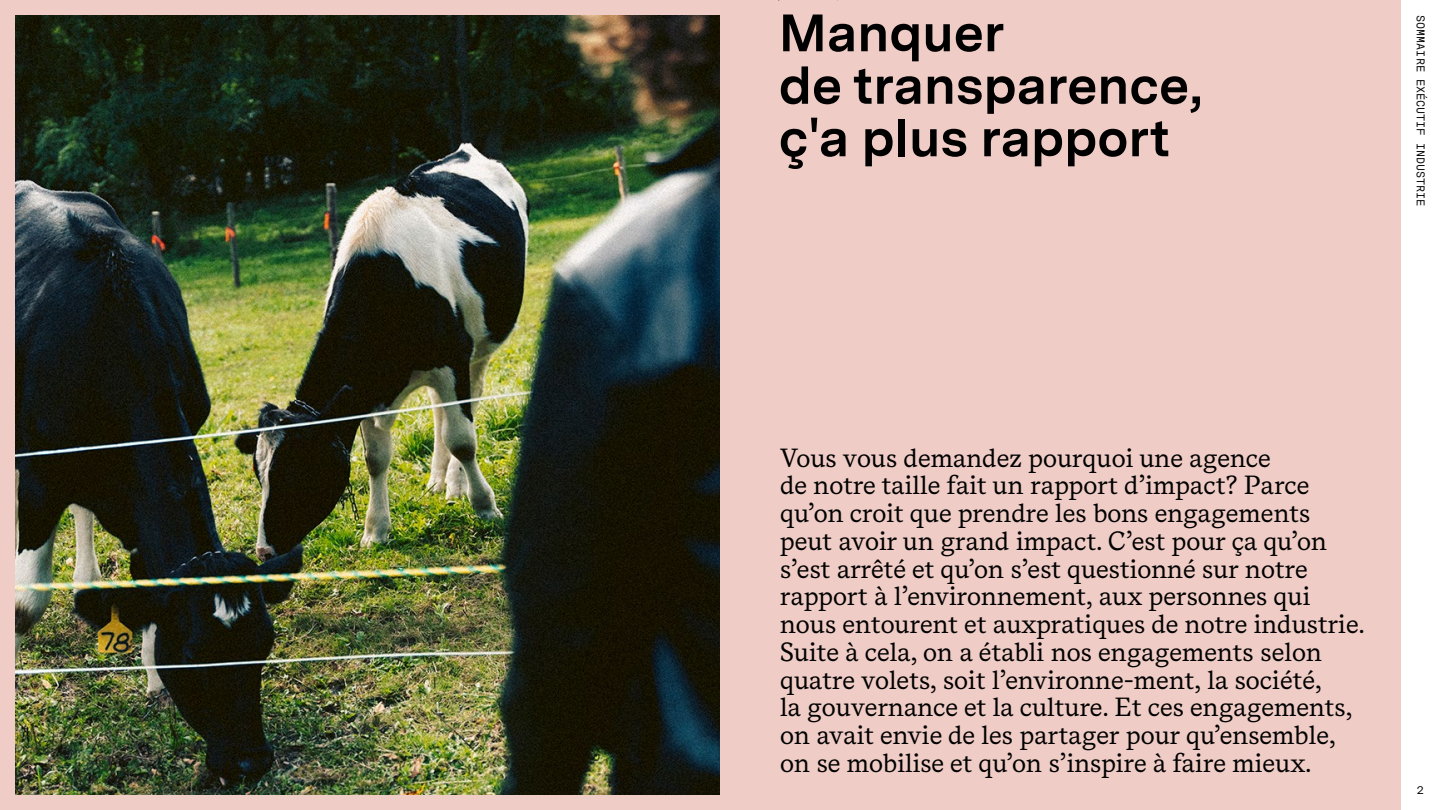
<style>
.page{position:relative;width:1440px;height:810px;background:#fff}
.page>*{position:absolute;margin:0;border:0;box-sizing:border-box;transform-origin:0 0}
.t1{font:700 52.5px/52.5px "Messina Sans";color:#000}
.t2{font:26.25px/27.8px "Messina Serif";color:#000}
.t3{font:11.25px "Messina Sans Mono";color:#000}
</style>
<div class="page">
<div style="left:0;top:0;width:1401px;height:810px;background:#efccc5"></div>
<img style="left:15px;top:15px;width:705px;height:779px">
<h1 class="t1" style="left:779px;top:5px;width:425px">Manquer<br>de transparence, ç'a plus rapport</h1>
<p class="t3" style="left:1429px;top:15px;width:193px;rotate:90deg">SOMMAIRE EXÉCUTIF INDUSTRIE</p>
<p class="t2" style="left:780px;top:443px;width:586px">Vous vous demandez pourquoi une agence<br>de notre taille fait un rapport d’impact? Parce qu’on croit que prendre les bons engagements peut avoir un grand impact. C’est pour ça qu’on s’est arrêté et qu’on s’est questionné sur notre rapport à l’environnement, aux personnes qui nous entourent et auxpratiques de notre industrie.<br>Suite à cela, on a établi nos engagements selon quatre volets, soit l’environne-ment, la société,<br>la gouvernance et la culture. Et ces engagements, on avait envie de les partager pour qu’ensemble, on se mobilise et qu’on s’inspire à faire mieux.</p>
<p class="t3" style="left:1417px;top:782px;width:9px">2</p>
</div>
